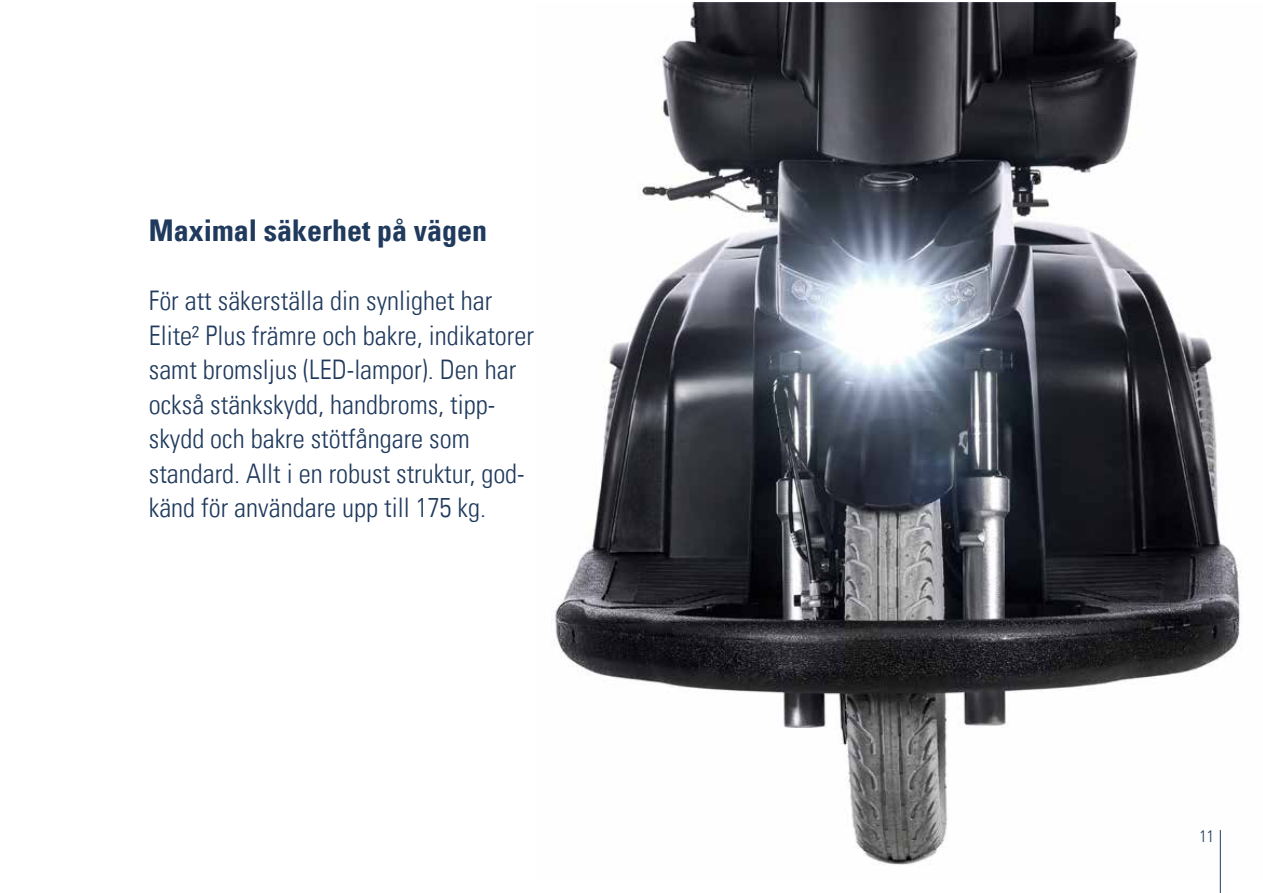
<style>
.page{position:relative;width:1263px;height:893px;background:#fff}
.page>*{position:absolute;margin:0;border:0;box-sizing:border-box;transform-origin:0 0}
.t1{font:30px "Univers Com 67 Bold Cond";color:#203a5d}
.t2{font:27px/34.5px "Univers Com 47 Light Cond";color:#203a5d}
.t3{font:16.5px "Univers Com 47 Light Cond";color:#203a5d}
</style>
<div class="page">
<img style="left:551px;top:2px;width:690px;height:877px">
<hr style="left:1220px;top:830px;width:1px;height:63px;background:#203a5d">
<p class="t1" style="left:149px;top:212px;width:340px">Maximal säkerhet på vägen</p>
<p class="t2" style="left:149px;top:284px;width:386px">För att säkerställa din synlighet har Elite² Plus främre och bakre, indikatorer samt bromsljus (LED-lampor). Den har också stänkskydd, handbroms, tipp&shy;skydd och bakre stötfångare som standard. Allt i en robust struktur, god&shy;känd för användare upp till 175 kg.</p>
<p class="t3" style="left:1199px;top:826px;width:16px">11</p>
</div>
